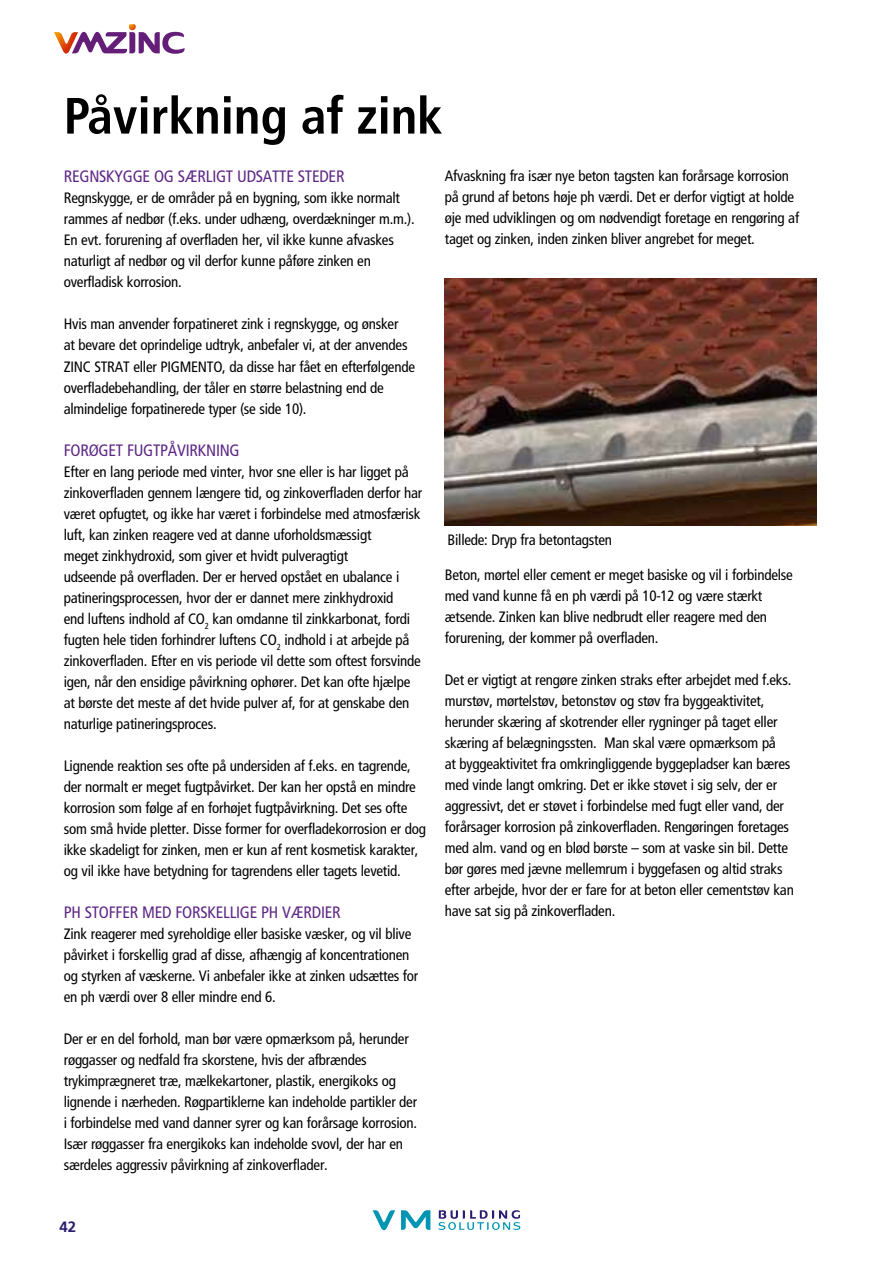
<style>
.page{position:relative;width:893px;height:1263px;background:#fff}
.page>*{position:absolute;margin:0;border:0;box-sizing:border-box;transform-origin:0 0}
.t1{font:700 condensed 51px "Frutiger LT Pro";color:#000}
.t2{font:condensed 16.5px "Frutiger LT Pro";letter-spacing:-.015em;color:#5d2685}
.t3{font:condensed 15px/21px "Frutiger LT Pro";letter-spacing:-.015em;color:#000}
.t4{font:700 15px "Frutiger LT Pro";color:#2b1c70}
</style>
<div class="page">
<svg style="left:438px;top:1210px;width:82px;height:20px"></svg>
<svg style="left:373px;top:1210px;width:57px;height:20px"></svg>
<svg style="left:54px;top:24px;width:131px;height:30px"></svg>
<img style="left:445px;top:278px;width:372px;height:247px">
<h1 class="t1" style="left:64px;top:86px;width:380px">Påvirkning af zink</h1>
<p class="t2" style="left:64px;top:167px;width:282px">REGNSKYGGE OG SÆRLIGT UDSATTE STEDER</p>
<p class="t3" style="left:64px;top:188px;width:352px">Regnskygge, er de områder på en bygning, som ikke normalt rammes af nedbør (f.eks. under udhæng, overdækninger m.m.).<br>En evt. forurening af overfladen her, vil ikke kunne afvaskes naturligt af nedbør og vil derfor kunne påføre zinken en overfladisk korrosion.</p>
<p class="t3" style="left:64px;top:314px;width:353px">Hvis man anvender forpatineret zink i regnskygge, og ønsker<br>at bevare det oprindelige udtryk, anbefaler vi, at der anvendes ZINC STRAT eller PIGMENTO, da disse har fået en efterfølgende overfladebehandling, der tåler en større belastning end de almindelige forpatinerede typer (se side 10).</p>
<p class="t2" style="left:64px;top:440px;width:177px">FORØGET FUGTPÅVIRKNING</p>
<p class="t3" style="left:64px;top:461px;width:360px">Efter en lang periode med vinter, hvor sne eller is har ligget på zinkoverfladen gennem længere tid, og zinkoverfladen derfor har været opfugtet, og ikke har været i forbindelse med atmosfærisk luft, kan zinken reagere ved at danne uforholdsmæssigt<br>meget zinkhydroxid, som giver et hvidt pulveragtigt<br>udseende på overfladen. Der er herved opstået en ubalance i patineringsprocessen, hvor der er dannet mere zinkhydroxid<br>end luftens indhold af CO<sub>2</sub> kan omdanne til zinkkarbonat, fordi fugten hele tiden forhindrer luftens CO<sub>2</sub> indhold i at arbejde på zinkoverfladen. Efter en vis periode vil dette som oftest forsvinde igen, når den ensidige påvirkning ophører. Det kan ofte hjælpe at børste det meste af det hvide pulver af, for at genskabe den naturlige patineringsproces.</p>
<p class="t3" style="left:64px;top:755px;width:364px">Lignende reaktion ses ofte på undersiden af f.eks. en tagrende, der normalt er meget fugtpåvirket. Der kan her opstå en mindre korrosion som følge af en forhøjet fugtpåvirkning. Det ses ofte som små hvide pletter. Disse former for overfladekorrosion er dog ikke skadeligt for zinken, men er kun af rent kosmetisk karakter, og vil ikke have betydning for tagrendens eller tagets levetid.</p>
<p class="t2" style="left:64px;top:902px;width:278px">PH STOFFER MED FORSKELLIGE PH VÆRDIER</p>
<p class="t3" style="left:64px;top:923px;width:356px">Zink reagerer med syreholdige eller basiske væsker, og vil blive påvirket i forskellig grad af disse, afhængig af koncentrationen og styrken af væskerne. Vi anbefaler ikke at zinken udsættes for en ph værdi over 8 eller mindre end 6.</p>
<p class="t3" style="left:64px;top:1028px;width:355px">Der er en del forhold, man bør være opmærksom på, herunder røggasser og nedfald fra skorstene, hvis der afbrændes trykimprægneret træ, mælkekartoner, plastik, energikoks og lignende i nærheden. Røgpartiklerne kan indeholde partikler der i forbindelse med vand danner syrer og kan forårsage korrosion.<br>Især røggasser fra energikoks kan indeholde svovl, der har en særdeles aggressiv påvirkning af zinkoverflader.</p>
<p class="t4" style="left:60px;top:1217px;width:18px">42</p>
<p class="t3" style="left:445px;top:166px;width:356px">Afvaskning fra især nye beton tagsten kan forårsage korrosion på grund af betons høje ph værdi. Det er derfor vigtigt at holde øje med udviklingen og om nødvendigt foretage en rengøring af taget og zinken, inden zinken bliver angrebet for meget.</p>
<p class="t3" style="left:448px;top:529px;width:166px">Billede: Dryp fra betontagsten</p>
<p class="t3" style="left:445px;top:565px;width:350px">Beton, mørtel eller cement er meget basiske og vil i forbindelse med vand kunne få en ph værdi på 10-12 og være stærkt ætsende. Zinken kan blive nedbrudt eller reagere med den forurening, der kommer på overfladen.</p>
<p class="t3" style="left:445px;top:670px;width:351px">Det er vigtigt at rengøre zinken straks efter arbejdet med f.eks. murstøv, mørtelstøv, betonstøv og støv fra byggeaktivitet, herunder skæring af skotrender eller rygninger på taget eller skæring af belægningssten. Man skal være opmærksom på<br>at byggeaktivitet fra omkringliggende byggepladser kan bæres med vinde langt omkring. Det er ikke støvet i sig selv, der er aggressivt, det er støvet i forbindelse med fugt eller vand, der forårsager korrosion på zinkoverfladen. Rengøringen foretages med alm. vand og en blød børste – som at vaske sin bil. Dette bør gøres med jævne mellemrum i byggefasen og altid straks efter arbejde, hvor der er fare for at beton eller cementstøv kan have sat sig på zinkoverfladen.</p>
</div>
